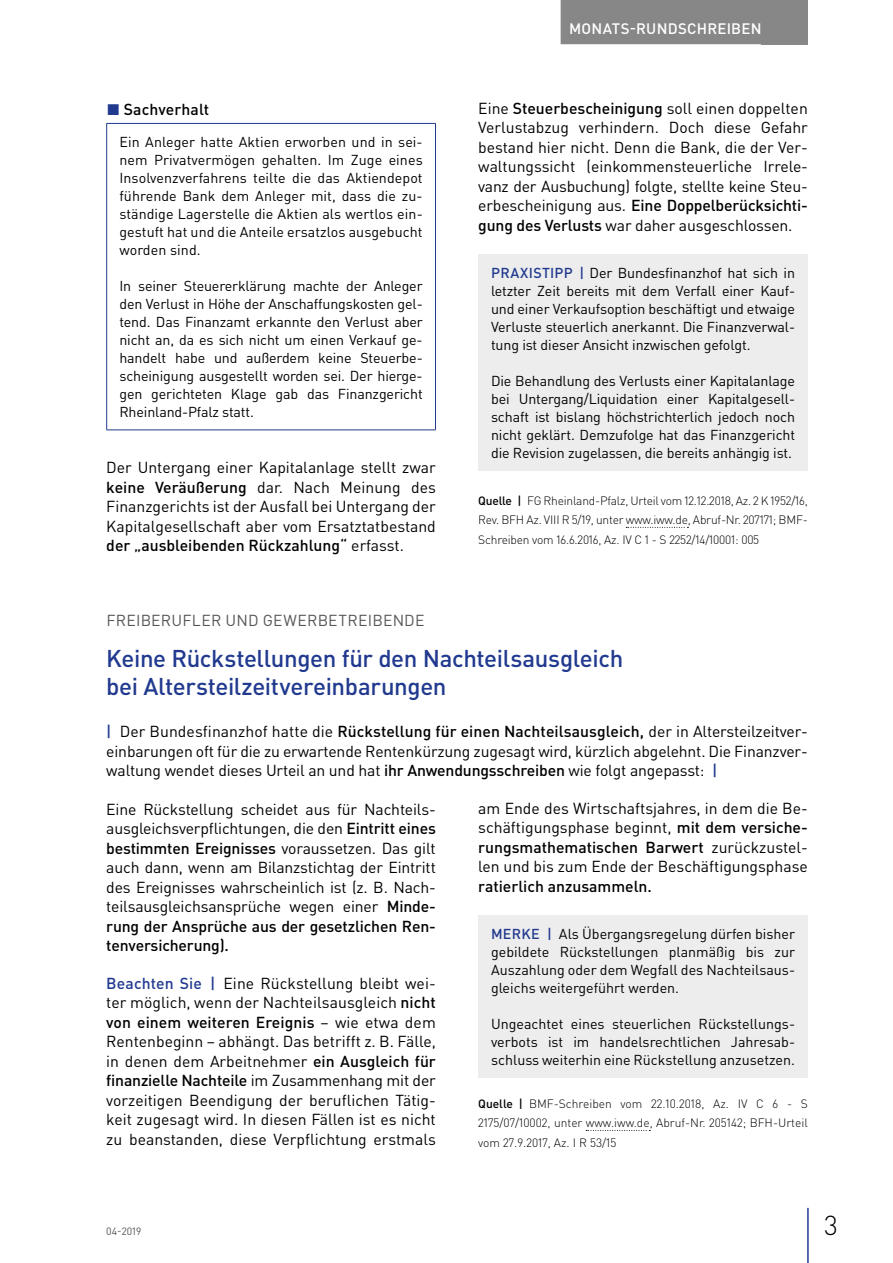
<style>
.page{position:relative;width:893px;height:1263px;background:#fff}
.page>*{position:absolute;margin:0;border:0;box-sizing:border-box;transform-origin:0 0}
.t1{font:300 27px "DIN Pro";color:#000}
.t2{font:500 24px/28.5px "DIN Pro";letter-spacing:-.015em;color:#213a8f}
.t3{font:15.75px/19.5px "DIN Pro";letter-spacing:-.01em;color:#000;text-align:justify}
.t4{font:500 15.75px "DIN Pro";color:#000}
.t5{font:15.75px "DIN Pro";letter-spacing:.015em;color:#575756}
.t6{font:500 15px "DIN Pro";letter-spacing:.015em;color:#fff}
.t7{font:14.25px/18px "DIN Pro";letter-spacing:-.01em;color:#000;text-align:justify}
.t8{font:300 12px/19.5px "DIN Pro";letter-spacing:-.015em;color:#000;text-align:justify}
.t9{font:10.5px "DIN Pro";color:#575756}
.s1{color:#213a8f}
.s2{font-weight:500}
.s3{font-weight:500;color:#213a8f}
</style>
<div class="page">
<div style="left:762px;top:0;width:46px;height:44px;background:#878787"></div>
<hr style="left:807px;top:1208px;width:2px;height:55px;background:#213a8f">
<div style="left:561px;top:0;width:209px;height:44px;background:#878787"></div>
<hr style="left:106px;top:123px;width:330px;height:1px;background:#213a8f">
<hr style="left:106px;top:124px;width:1px;height:305px;background:#213a8f">
<hr style="left:435px;top:124px;width:1px;height:305px;background:#213a8f">
<hr style="left:106px;top:429px;width:330px;height:1px;background:#213a8f">
<svg style="left:626px;top:527px;width:62px;height:1px"></svg>
<div style="left:478px;top:254px;width:330px;height:216px;background:#ededed"></div>
<svg style="left:586px;top:1130px;width:64px;height:1px"></svg>
<div style="left:478px;top:915px;width:330px;height:162px;background:#ededed"></div>
<p class="t4" style="left:107px;top:99px;width:104px"><span class="s1">◼</span> Sachverhalt</p>
<p class="t7" style="left:119px;top:132px;width:305px">Ein Anleger hatte Aktien erworben und in sei&shy;nem Privatvermögen gehalten. Im Zuge eines Insolvenzverfahrens teilte die das Aktiendepot führende Bank dem Anleger mit, dass die zu&shy;ständige Lagerstelle die Aktien als wertlos ein&shy;gestuft hat und die Anteile ersatzlos ausgebucht worden sind.</p>
<p class="t7" style="left:119px;top:276px;width:305px">In seiner Steuererklärung machte der Anleger den Verlust in Höhe der Anschaffungskosten gel&shy;tend. Das Finanzamt erkannte den Verlust aber nicht an, da es sich nicht um einen Verkauf ge&shy;handelt habe und außerdem keine Steuerbe&shy;scheinigung ausgestellt worden sei. Der hierge&shy;gen gerichteten Klage gab das Finanzgericht Rheinland-Pfalz statt.</p>
<p class="t3" style="left:106px;top:457px;width:331px">Der Untergang einer Kapitalanlage stellt zwar <span class="s2">keine Veräußerung</span> dar. Nach Meinung des Finanzgerichts ist der Ausfall bei Untergang der Kapitalgesellschaft aber vom Ersatztatbestand <span class="s2">der „ausbleibenden Rückzahlung“</span> erfasst.</p>
<p class="t6" style="left:569px;top:18px;width:194px">MONATS-RUNDSCHREIBEN</p>
<p class="t3" style="left:478px;top:98px;width:331px">Eine <span class="s2">Steuerbescheinigung</span> soll einen doppelten Verlustabzug verhindern. Doch diese Gefahr bestand hier nicht. Denn die Bank, die der Ver&shy;waltungssicht (einkommensteuerliche Irrele&shy;vanz der Ausbuchung) folgte, stellte keine Steu&shy;erbescheinigung aus. <span class="s2">Eine Doppelberücksichti&shy;gung des Verlusts</span> war daher ausgeschlossen.</p>
<p class="t7" style="left:491px;top:263px;width:306px;text-align:left"><span class="s3">PRAXISTIPP |</span> Der Bundesfinanzhof hat sich in letzter Zeit bereits mit dem Verfall einer Kauf&shy;und einer Verkaufsoption beschäftigt und etwaige Verluste steuerlich anerkannt. Die Finanzverwal&shy;tung ist dieser Ansicht inzwischen gefolgt.</p>
<p class="t7" style="left:491px;top:371px;width:306px">Die Behandlung des Verlusts einer Kapitalanlage bei Untergang/Liquidation einer Kapitalgesell&shy;schaft ist bislang höchstrichterlich jedoch noch nicht geklärt. Demzufolge hat das Finanzgericht die Revision zugelassen, die bereits anhängig ist.</p>
<p class="t8" style="left:478px;top:490px;width:331px"><span class="s2">Quelle |</span> FG Rheinland-Pfalz, Urteil vom 12.12.2018, Az. 2 K 1952/16, Rev. BFH Az. VIII R 5/19, unter www.iww.de, Abruf-Nr. 207171; BMF-Schreiben vom 16.6.2016, Az. IV C 1 - S 2252/14/10001: 005</p>
<p class="t5" style="left:106px;top:610px;width:320px">FREIBERUFLER UND GEWERBETREIBENDE</p>
<h2 class="t2" style="left:106px;top:643px;width:518px">Keine Rückstellungen für den Nachteilsausgleich bei Altersteilzeitvereinbarungen</h2>
<p class="t3" style="left:106px;top:721px;width:703px"><span class="s3">|</span> Der Bundesfinanzhof hatte die <span class="s2">Rückstellung für einen Nachteilsausgleich,</span> der in Altersteilzeitver&shy;einbarungen oft für die zu erwartende Rentenkürzung zugesagt wird, kürzlich abgelehnt. Die Finanzver&shy;waltung wendet dieses Urteil an und hat <span class="s2">ihr Anwendungsschreiben</span> wie folgt angepasst: <span class="s3">|</span></p>
<p class="t3" style="left:106px;top:799px;width:331px">Eine Rückstellung scheidet aus für Nachteils&shy;ausgleichsverpflichtungen, die den <span class="s2">Eintritt eines bestimmten Ereignisses</span> voraussetzen. Das gilt auch dann, wenn am Bilanzstichtag der Eintritt des Ereignisses wahrscheinlich ist (z. B. Nach&shy;teilsausgleichsansprüche wegen einer <span class="s2">Minde&shy;rung der Ansprüche aus der gesetzlichen Ren&shy;tenversicherung).</span></p>
<p class="t3" style="left:106px;top:973px;width:331px"><span class="s3">Beachten Sie |</span> Eine Rückstellung bleibt wei&shy;ter möglich, wenn der Nachteilsausgleich <span class="s2">nicht von einem weiteren Ereignis</span> – wie etwa dem Rentenbeginn – abhängt. Das betrifft z. B. Fälle, in denen dem Arbeitnehmer <span class="s2">ein Ausgleich für finanzielle Nachteile</span> im Zusammenhang mit der vorzeitigen Beendigung der beruflichen Tätig&shy;keit zugesagt wird. In diesen Fällen ist es nicht zu beanstanden, diese Verpflichtung erstmals</p>
<p class="t3" style="left:478px;top:797px;width:331px">am Ende des Wirtschaftsjahres, in dem die Be&shy;schäftigungsphase beginnt, <span class="s2">mit dem versiche&shy;rungsmathematischen Barwert</span> zurückzustel&shy;len und bis zum Ende der Beschäftigungsphase</p>
<p class="t4" style="left:478px;top:875px;width:175px">ratierlich anzusammeln.</p>
<p class="t7" style="left:491px;top:924px;width:305px"><span class="s3">MERKE |</span> Als Übergangsregelung dürfen bisher gebildete Rückstellungen planmäßig bis zur Auszahlung oder dem Wegfall des Nachteilsaus&shy;gleichs weitergeführt werden.</p>
<p class="t7" style="left:491px;top:1014px;width:306px">Ungeachtet eines steuerlichen Rückstellungs&shy;verbots ist im handelsrechtlichen Jahresab&shy;schluss weiterhin eine Rückstellung anzusetzen.</p>
<p class="t8" style="left:478px;top:1093px;width:331px"><span class="s2">Quelle |</span> BMF-Schreiben vom 22.10.2018, Az. IV C 6 - S 2175/07/10002, unter www.iww.de, Abruf-Nr. 205142; BFH-Urteil vom 27.9.2017, Az. I R 53/15</p>
<p class="t9" style="left:106px;top:1224px;width:37px">04-2019</p>
<h1 class="t1" style="left:824px;top:1207px;width:15px">3</h1>
</div>
